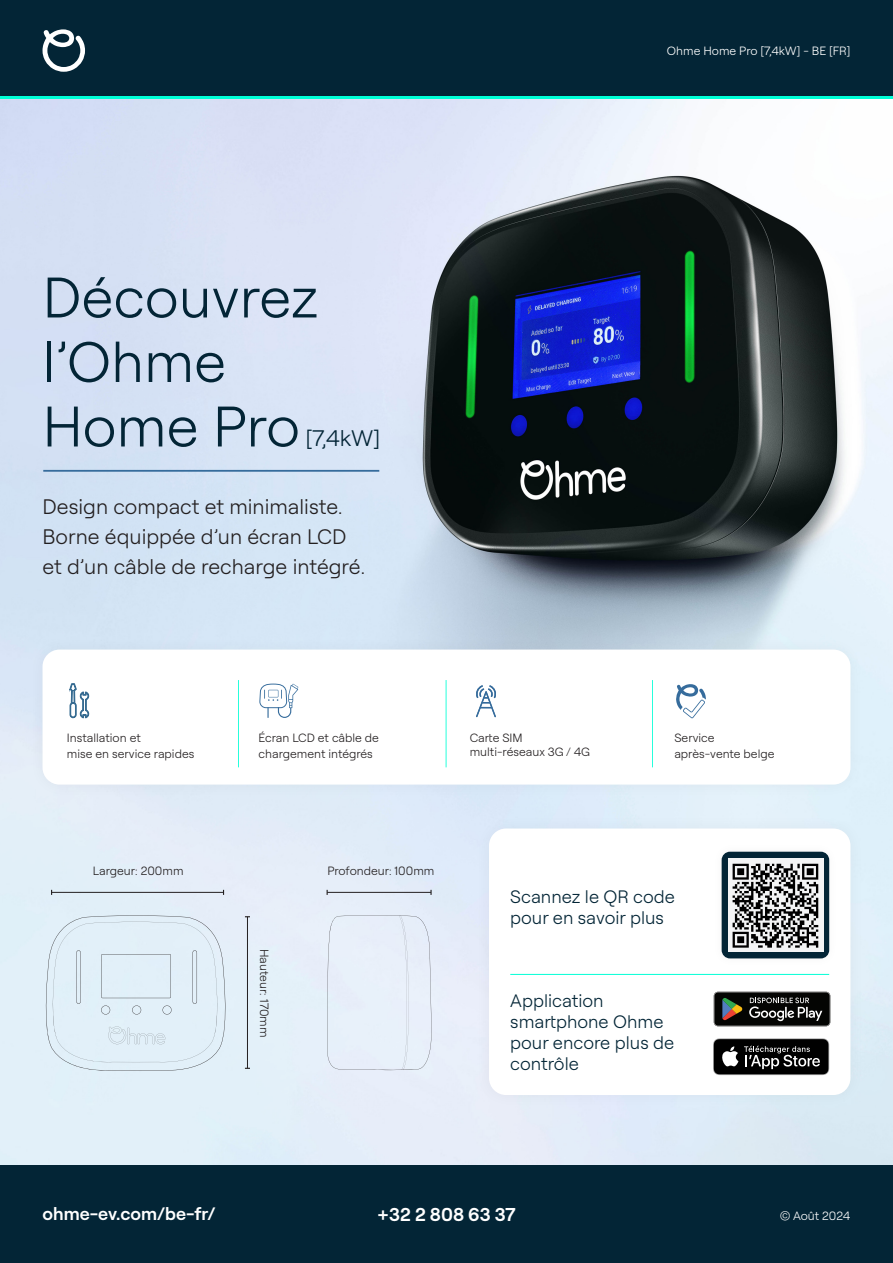
<style>
.page{position:relative;width:893px;height:1263px;background:#fff}
.page>*{position:absolute;margin:0;border:0;box-sizing:border-box;transform-origin:0 0}
.t1{font:300 57px/64.5px "Roobert";color:#032536}
.t2{font:300 22.5px "Roobert";color:#032536}
.t3{font:300 21px/30px "Roobert";color:#231f20}
.t4{font:600 18.6px "Roobert";color:#fff}
.Table_title{font:300 18px/21px "Roobert";color:#032536}
.t5{font:600 18px "Roobert";color:#fff}
.USP_text{font:300 12px/16.5px "Roobert";color:#231f20}
.t6{font:300 12px "Roobert";color:#fff}
.Table_text{font:300 12px "Roobert";color:#231f20}
</style>
<div class="page">
<img style="left:0;top:99px;width:893px;height:1067px">
<div style="left:0;top:0;width:893px;height:97px;background:#032536"></div>
<svg style="left:43px;top:470px;width:336px;height:2px"></svg>
<div style="left:0;top:1166px;width:893px;height:97px;background:#032536"></div>
<hr style="left:0;top:96px;width:893px;height:3px;background:#00ffd6">
<svg style="left:43px;top:29px;width:42px;height:43px"></svg>
<div style="left:27px;top:634px;width:839px;height:166px;background:#231f20;opacity:.05"></div>
<div style="left:43px;top:649px;width:807px;height:135px;background:#fff;border-radius:17px"></div>
<svg style="left:238px;top:680px;width:1px;height:87px"></svg>
<svg style="left:446px;top:680px;width:1px;height:87px"></svg>
<svg style="left:652px;top:680px;width:1px;height:87px"></svg>
<hr style="left:52px;top:892px;width:172px;height:1px;background:#231f20">
<hr style="left:327px;top:892px;width:104px;height:1px;background:#231f20">
<hr style="left:247px;top:917px;width:1px;height:151px;background:#231f20">
<svg style="left:41px;top:915px;width:189px;height:156px;background:#deebf4"></svg>
<div style="left:327px;top:914px;width:106px;height:157px;background:#e8f0fa"></div>
<div style="left:473px;top:813px;width:393px;height:298px;background:#deebf8"></div>
<div style="left:489px;top:828px;width:361px;height:267px;background:#fff;border-radius:17px"></div>
<div style="left:712px;top:842px;width:127px;height:127px;background:#231f20;opacity:.05"></div>
<div style="left:722px;top:852px;width:107px;height:106px;background:#032536;border-radius:8px"></div>
<div style="left:728px;top:858px;width:95px;height:94px;background:#f3f4f5"></div>
<svg style="left:733px;top:864px;width:85px;height:84px"></svg>
<hr style="left:510px;top:974px;width:319px;height:1px;background:#00ffd6">
<svg style="left:70px;top:683px;width:19px;height:36px"></svg>
<svg style="left:259px;top:684px;width:39px;height:34px"></svg>
<svg style="left:676px;top:684px;width:30px;height:34px"></svg>
<svg style="left:476px;top:685px;width:20px;height:32px"></svg>
<svg style="left:714px;top:992px;width:116px;height:34px;background:#2e2e2a"></svg>
<svg style="left:713px;top:1038px;width:116px;height:37px;background:#333"></svg>
<p class="t6" style="left:667px;top:42px;width:185px">Ohme Home Pro [7,4kW] - BE [FR]</p>
<p class="t1" style="left:43px;top:262px;width:277px">Découvrez l’Ohme<br>Home Pro</p>
<p class="t2" style="left:306px;top:423px;width:76px">[7,4kW]</p>
<p class="t3" style="left:43px;top:491px;width:324px">Design compact et minimaliste.<br>Borne équippée d’un écran LCD et d’un câble de recharge intégré.</p>
<p class="USP_text" style="left:67px;top:729px;width:75px">Installation et</p>
<p class="USP_text" style="left:67px;top:745px;width:129px">mise en service rapides</p>
<p class="USP_text" style="left:259px;top:729px;width:122px">Écran LCD et câble de chargement intégrés</p>
<p class="Table_text" style="left:470px;top:729px;width:54px">Carte SIM</p>
<p class="Table_text" style="left:470px;top:744px;width:122px">multi-réseaux 3G / 4G</p>
<p class="USP_text" style="left:93px;top:862px;width:92px">Largeur: 200mm</p>
<p class="USP_text" style="left:327px;top:862px;width:109px">Profondeur: 100mm</p>
<p class="USP_text" style="left:674px;top:729px;width:42px">Service</p>
<p class="USP_text" style="left:674px;top:745px;width:102px">après-vente belge</p>
<p class="USP_text" style="left:273px;top:949px;width:90px;rotate:90deg">Hauteur: 170mm</p>
<p class="Table_title" style="left:510px;top:885px;width:166px">Scannez le QR code pour en savoir plus</p>
<p class="Table_title" style="left:510px;top:989px;width:165px">Application smartphone Ohme pour encore plus de contrôle</p>
<p class="t5" style="left:43px;top:1201px;width:175px">ohme-ev.com/be-fr/</p>
<p class="t4" style="left:377px;top:1201px;width:140px">+32 2 808 63 37</p>
<p class="t6" style="left:780px;top:1207px;width:72px">© Août 2024</p>
</div>
